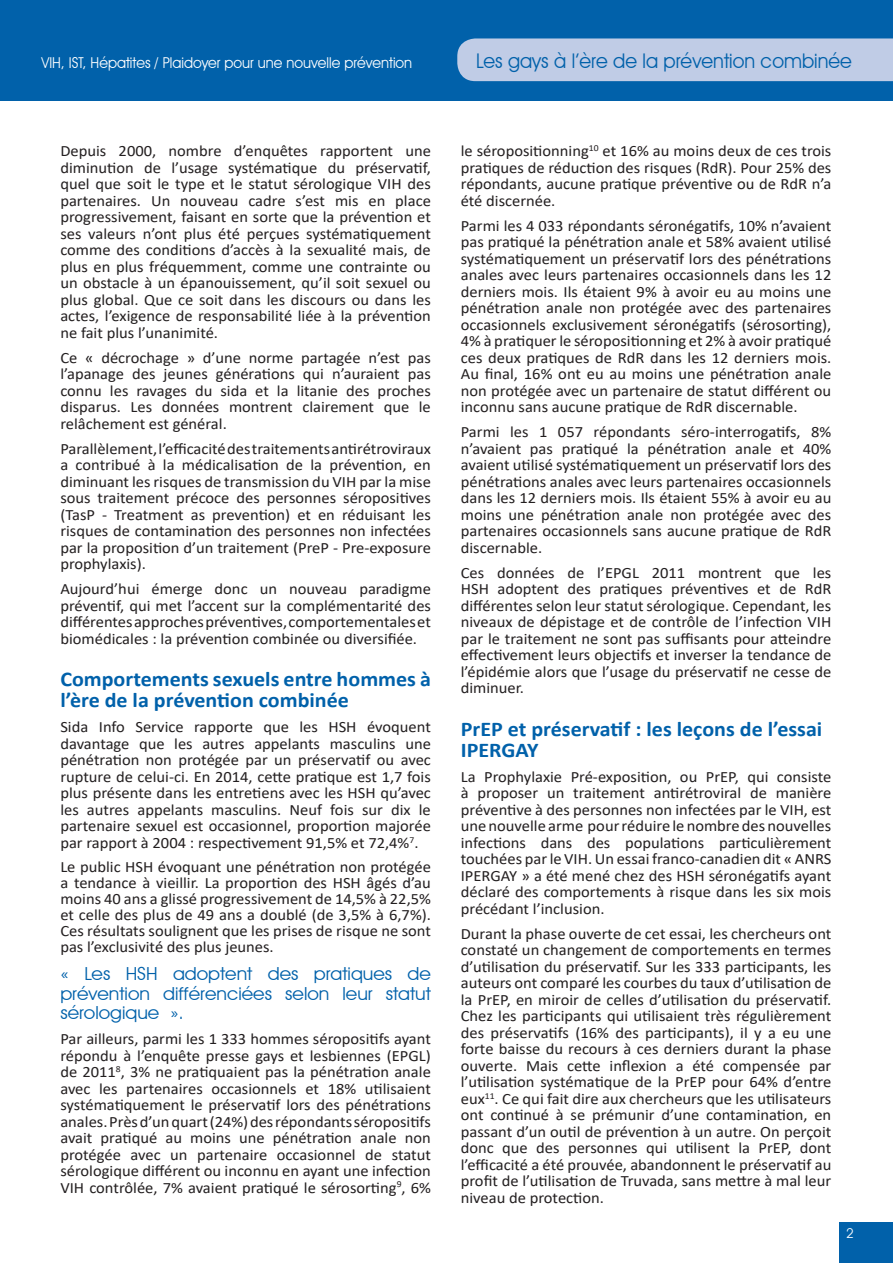
<style>
.page{position:relative;width:893px;height:1263px;background:#fff}
.page>*{position:absolute;margin:0;border:0;box-sizing:border-box;transform-origin:0 0}
.t1{font:700 21px/21px "Calibri";color:#0161aa;scale:1.05 1}
.t2{font:20.25px "Avant Garde IT Cby BT";color:#0161aa;scale:.95 1}
.t3{font:18px/19.5px "Avant Garde IT Cby BT";color:#0161aa;text-align:justify;scale:1.05 1}
.t4{font:15.75px/16.5px "Calibri";color:#231f20;text-align:justify;scale:1.05 1}
.t5{font:15px "Avant Garde IT Cby BT";color:#fff;scale:.95 1}
.t6{font:13.5px "Avant Garde IT Cby BT";color:#fff}
</style>
<div class="page">
<div style="left:0;top:0;width:893px;height:101px;background:#0161aa"></div>
<div style="left:457px;top:38px;width:436px;height:43px;background:#c0cce6"></div>
<div style="left:839px;top:1222px;width:54px;height:41px;background:#0161aa"></div>
<p class="t5" style="left:41px;top:53px;width:392px">VI H, IST, Hépatites / Plaidoyer pour une nouvelle prévention</p>
<p class="t2" style="left:476px;top:48px;width:397px">Les gays à l’ère de la prévention combinée</p>
<p class="t4" style="left:60px;top:143px;width:354px">Depuis 2000, nombre d’enquêtes rapportent une diminution de l’usage systématique du préservatif, quel que soit le type et le statut sérologique VIH des partenaires. Un nouveau cadre s’est mis en place progressivement, faisant en sorte que la prévention et ses valeurs n’ont plus été perçues systématiquement comme des conditions d’accès à la sexualité mais, de plus en plus fréquemment, comme une contrainte ou un obstacle à un épanouissement, qu’il soit sexuel ou plus global. Que ce soit dans les discours ou dans les actes, l’exigence de responsabilité liée à la prévention ne fait plus l’unanimité.</p>
<p class="t4" style="left:60px;top:349px;width:354px">Ce « décrochage » d’une norme partagée n’est pas l’apanage des jeunes générations qui n’auraient pas connu les ravages du sida et la litanie des proches disparus. Les données montrent clairement que le relâchement est général.</p>
<p class="t4" style="left:60px;top:440px;width:354px">Parallèlement, l’efficacité des traitements antirétroviraux a contribué à la médicalisation de la prévention, en diminuant les risques de transmission du VIH par la mise sous traitement précoce des personnes séropositives (TasP - Treatment as prevention) et en réduisant les risques de contamination des personnes non infectées par la proposition d’un traitement (PreP - Pre-exposure prophylaxis).</p>
<p class="t4" style="left:60px;top:581px;width:354px">Aujourd’hui émerge donc un nouveau paradigme préventif, qui met l’accent sur la complémentarité des différentes approches préventives, comportementales et biomédicales : la prévention combinée ou diversifiée.</p>
<p class="t1" style="left:60px;top:668px;width:354px">Comportements sexuels entre hommes à l’ère de la prévention combinée</p>
<p class="t4" style="left:60px;top:718px;width:354px">Sida Info Service rapporte que les HSH évoquent davantage que les autres appelants masculins une pénétration non protégée par un préservatif ou avec rupture de celui-ci. En 2014, cette pratique est 1,7 fois plus présente dans les entretiens avec les HSH qu’avec les autres appelants masculins. Neuf fois sur dix le partenaire sexuel est occasionnel, proportion majorée par rapport à 2004 : respectivement 91,5% et 72,4%<sup>7</sup>.</p>
<p class="t4" style="left:60px;top:859px;width:354px;line-height:15.9px">Le public HSH évoquant une pénétration non protégée a tendance à vieillir. La proportion des HSH âgés d’au moins 40 ans a glissé progressivement de 14,5% à 22,5% et celle des plus de 49 ans a doublé (de 3,5% à 6,7%).<br>Ces résultats soulignent que les prises de risque ne sont pas l’exclusivité des plus jeunes.</p>
<p class="t3" style="left:60px;top:964px;width:354px">« Les HSH adoptent des pratiques de prévention différenciées selon leur statut sérologique ».</p>
<p class="t4" style="left:60px;top:1030px;width:354px">Par ailleurs, parmi les 1 333 hommes séropositifs ayant répondu à l’enquête presse gays et lesbiennes (EPGL) de 2011<sup>8</sup>, 3% ne pratiquaient pas la pénétration anale avec les partenaires occasionnels et 18% utilisaient systématiquement le préservatif lors des pénétrations anales. Près d’un quart (24%) des répondants séropositifs avait pratiqué au moins une pénétration anale non protégée avec un partenaire occasionnel de statut sérologique différent ou inconnu en ayant une infection VIH contrôlée, 7% avaient pratiqué le sérosorting<sup>9</sup>, 6%</p>
<p class="t4" style="left:461px;top:143px;width:354px">le séropositionning<sup>10</sup> et 16% au moins deux de ces trois pratiques de réduction des risques (RdR). Pour 25% des répondants, aucune pratique préventive ou de RdR n’a été discernée.</p>
<p class="t4" style="left:461px;top:217px;width:354px">Parmi les 4 033 répondants séronégatifs, 10% n’avaient pas pratiqué la pénétration anale et 58% avaient utilisé systématiquement un préservatif lors des pénétrations anales avec leurs partenaires occasionnels dans les 12 derniers mois. Ils étaient 9% à avoir eu au moins une pénétration anale non protégée avec des partenaires occasionnels exclusivement séronégatifs (sérosorting), 4% à pratiquer le séropositionning et 2% à avoir pratiqué ces deux pratiques de RdR dans les 12 derniers mois.<br>Au final, 16% ont eu au moins une pénétration anale non protégée avec un partenaire de statut différent ou inconnu sans aucune pratique de RdR discernable.</p>
<p class="t4" style="left:461px;top:424px;width:354px">Parmi les 1 057 répondants séro-interrogatifs, 8% n’avaient pas pratiqué la pénétration anale et 40% avaient utilisé systématiquement un préservatif lors des pénétrations anales avec leurs partenaires occasionnels dans les 12 derniers mois. Ils étaient 55% à avoir eu au moins une pénétration anale non protégée avec des partenaires occasionnels sans aucune pratique de RdR discernable.</p>
<p class="t4" style="left:461px;top:564px;width:354px">Ces données de l’EPGL 2011 montrent que les HSH adoptent des pratiques préventives et de RdR différentes selon leur statut sérologique. Cependant, les niveaux de dépistage et de contrôle de l’infection VIH par le traitement ne sont pas suffisants pour atteindre effectivement leurs objectifs et inverser la tendance de l’épidémie alors que l’usage du préservatif ne cesse de diminuer.</p>
<p class="t1" style="left:461px;top:718px;width:346px">PrEP et préservatif : les leçons de l’essai<br>IPERGAY</p>
<p class="t4" style="left:461px;top:768px;width:354px">La Prophylaxie Pré-exposition, ou PrEP, qui consiste à proposer un traitement antirétroviral de manière préventive à des personnes non infectées par le VIH, est une nouvelle arme pour réduire le nombre des nouvelles infections dans des populations particulièrement touchées par le VIH. Un essai franco-canadien dit « ANRS IPERGAY » a été mené chez des HSH séronégatifs ayant déclaré des comportements à risque dans les six mois précédant l’inclusion.</p>
<p class="t4" style="left:461px;top:925px;width:354px">Durant la phase ouverte de cet essai, les chercheurs ont constaté un changement de comportements en termes d’utilisation du préservatif. Sur les 333 participants, les auteurs ont comparé les courbes du taux d’utilisation de la PrEP, en miroir de celles d’utilisation du préservatif.<br>Chez les participants qui utilisaient très régulièrement des préservatifs (16% des participants), il y a eu une forte baisse du recours à ces derniers durant la phase ouverte. Mais cette inflexion a été compensée par l’utilisation systématique de la PrEP pour 64% d’entre eux<sup>11</sup>. Ce qui fait dire aux chercheurs que les utilisateurs ont continué à se prémunir d’une contamination, en passant d’un outil de prévention à un autre. On perçoit donc que des personnes qui utilisent la PrEP, dont l’efficacité a été prouvée, abandonnent le préservatif au profit de l’utilisation de Truvada, sans mettre à mal leur niveau de protection.</p>
<p class="t6" style="left:846px;top:1225px;width:9px">2</p>
</div>
